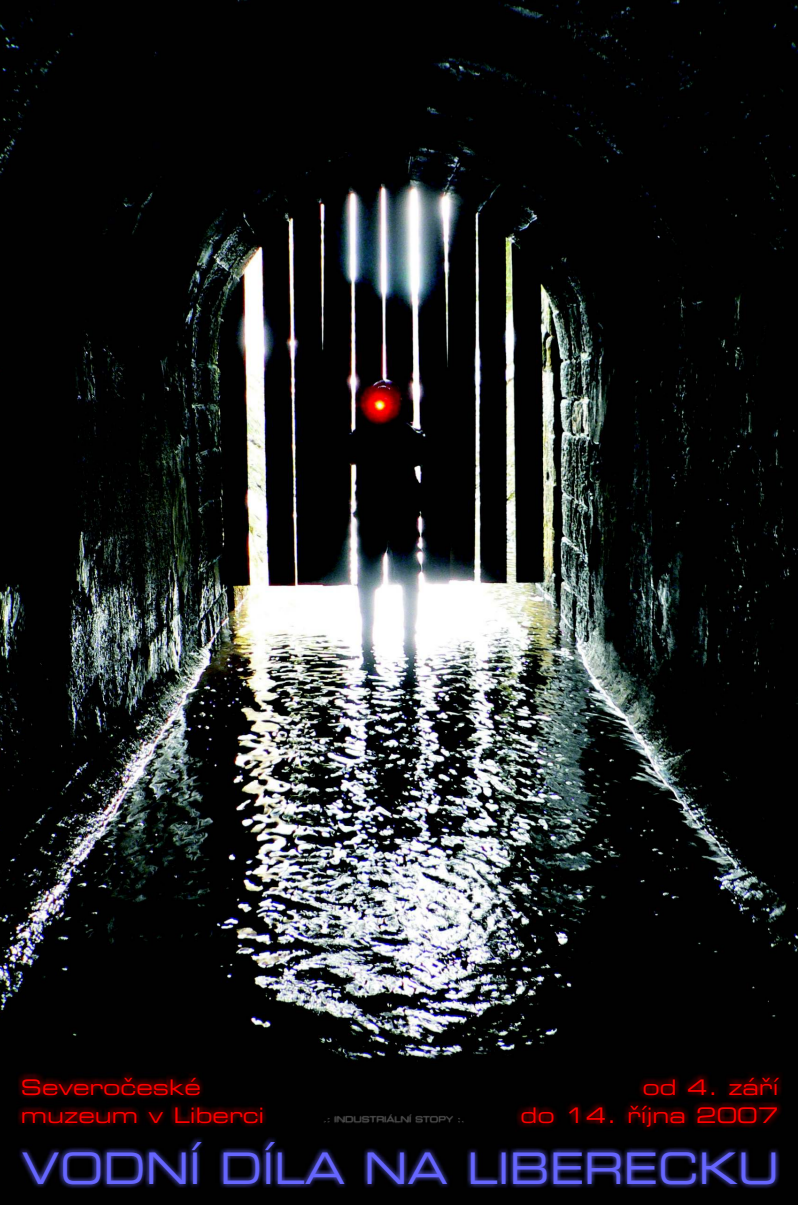
<style>
.page{position:relative;width:798px;height:1205px;background:#fff}
.page>*{position:absolute;margin:0;border:0;box-sizing:border-box;transform-origin:0 0}
.t1{font:43.31px "Eurostile Extended Two";color:#66f;scale:.92 1}
.t2{font:21.38px/28.2px "Eurostile Extended Two";color:#f00}
.t3{font:7.88px "Eurostile Extended Two";color:#4d4d4d}
</style>
<div class="page">
<img style="left:0;top:0;width:798px;height:1205px">
<img style="left:17px;top:1138px;width:762px;height:51px">
<img style="left:16px;top:1073px;width:251px;height:55px">
<img style="left:322px;top:1114px;width:142px;height:9px">
<img style="left:515px;top:1072px;width:269px;height:60px">
<p class="t2" style="left:21px;top:1075px;width:245px">Severoèeské muzeum v Liberci</p>
<p class="t3" style="left:323px;top:1117px;width:143px">.: INDUSTRIÁLNÍ STOPY :.</p>
<p class="t2" style="left:520px;top:1075px;width:259px;text-align:right">od 4. záøí<br>do 14. øíjna 2007</p>
<h1 class="t1" style="left:22px;top:1153px;width:825px">VODNÍ DÍLA NA LIBERECKU</h1>
</div>
